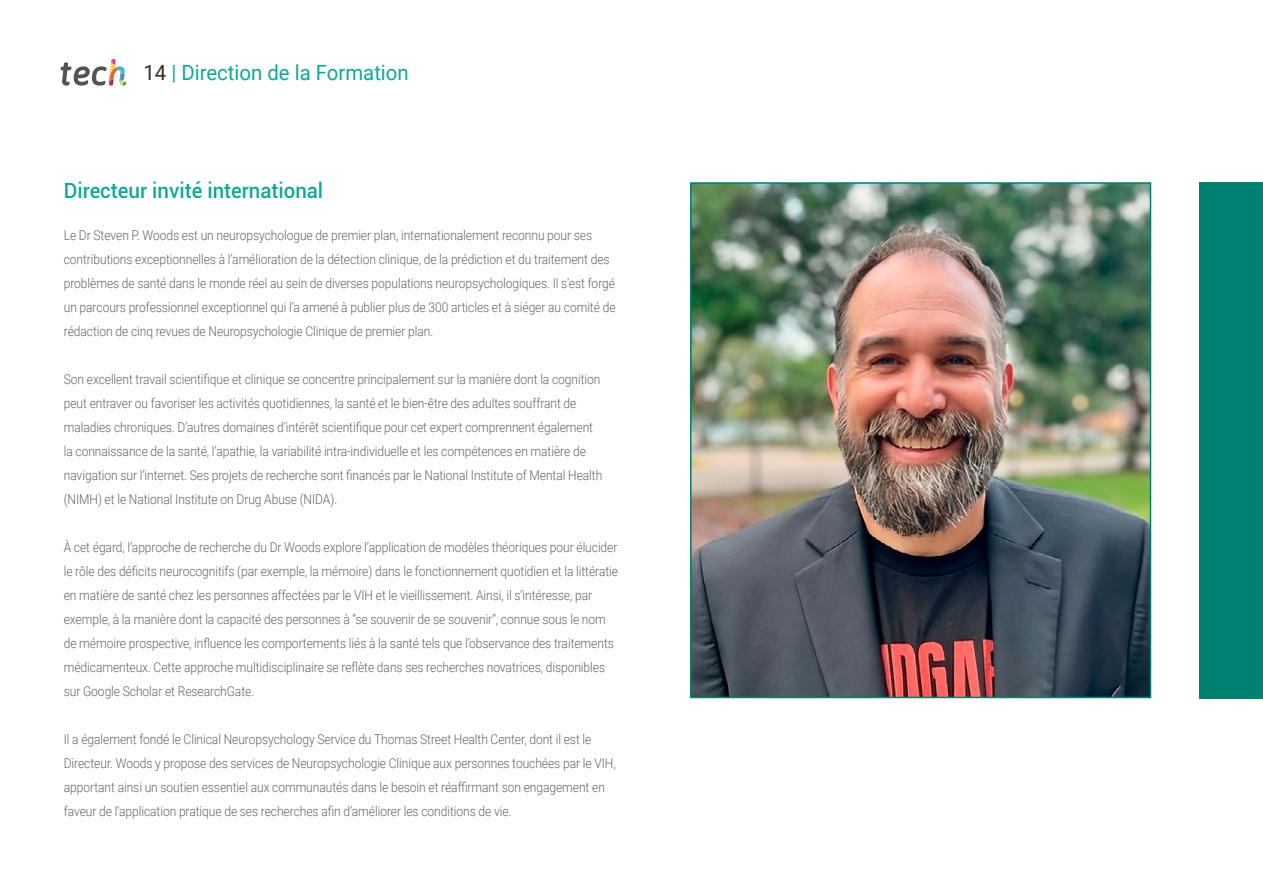
<style>
.page{position:relative;width:1263px;height:893px;background:#fff}
.page>*{position:absolute;margin:0;border:0;box-sizing:border-box;transform-origin:0 0}
.t1{font:500 21px "Roboto";color:#0ea996}
.t2{font:21px "Roboto";color:#0ea996}
.t3{font:300 13.5px/24px "Roboto";letter-spacing:-.005em;color:#656565;scale:.89 1}
.s1{color:#312e20}
</style>
<div class="page">
<img style="left:693px;top:185px;width:455px;height:510px">
<div style="left:690px;top:182px;width:461px;height:516px;border:2px solid #00806f"></div>
<div style="left:1199px;top:182px;width:64px;height:516px;background:#008070"></div>
<svg style="left:61px;top:59px;width:65px;height:27px"></svg>
<h1 class="t2" style="left:144px;top:57px;width:267px"><span class="s1">14</span> | Direction de la Formation</h1>
<h1 class="t1" style="left:64px;top:176px;width:261px">Directeur invité international</h1>
<p class="t3" style="left:64px;top:222px;width:621px">Le Dr Steven P. Woods est un neuropsychologue de premier plan, internationalement reconnu pour ses contributions exceptionnelles à l’amélioration de la détection clinique, de la prédiction et du traitement des problèmes de santé dans le monde réel au sein de diverses populations neuropsychologiques. Il s’est forgé un parcours professionnel exceptionnel qui l’a amené à publier plus de 300 articles et à siéger au comité de rédaction de cinq revues de Neuropsychologie Clinique de premier plan.</p>
<p class="t3" style="left:64px;top:366px;width:607px">Son excellent travail scientifique et clinique se concentre principalement sur la manière dont la cognition peut entraver ou favoriser les activités quotidiennes, la santé et le bien-être des adultes souffrant de maladies chroniques. D’autres domaines d’intérêt scientifique pour cet expert comprennent également la connaissance de la santé, l’apathie, la variabilité intra-individuelle et les compétences en matière de navigation sur l’internet. Ses projets de recherche sont financés par le National Institute of Mental Health (NIMH) et le National Institute on Drug Abuse (NIDA).</p>
<p class="t3" style="left:64px;top:534px;width:624px">À cet égard, l’approche de recherche du Dr Woods explore l’application de modèles théoriques pour élucider le rôle des déficits neurocognitifs (par exemple, la mémoire) dans le fonctionnement quotidien et la littératie en matière de santé chez les personnes affectées par le VIH et le vieillissement. Ainsi, il s’intéresse, par exemple, à la manière dont la capacité des personnes à “se souvenir de se souvenir”, connue sous le nom de mémoire prospective, influence les comportements liés à la santé tels que l’observance des traitements médicamenteux. Cette approche multidisciplinaire se reflète dans ses recherches novatrices, disponibles sur Google Scholar et ResearchGate.</p>
<p class="t3" style="left:64px;top:726px;width:621px">Il a également fondé le Clinical Neuropsychology Service du Thomas Street Health Center, dont il est le Directeur. Woods y propose des services de Neuropsychologie Clinique aux personnes touchées par le VIH, apportant ainsi un soutien essentiel aux communautés dans le besoin et réaffirmant son engagement en faveur de l’application pratique de ses recherches afin d’améliorer les conditions de vie.</p>
</div>
